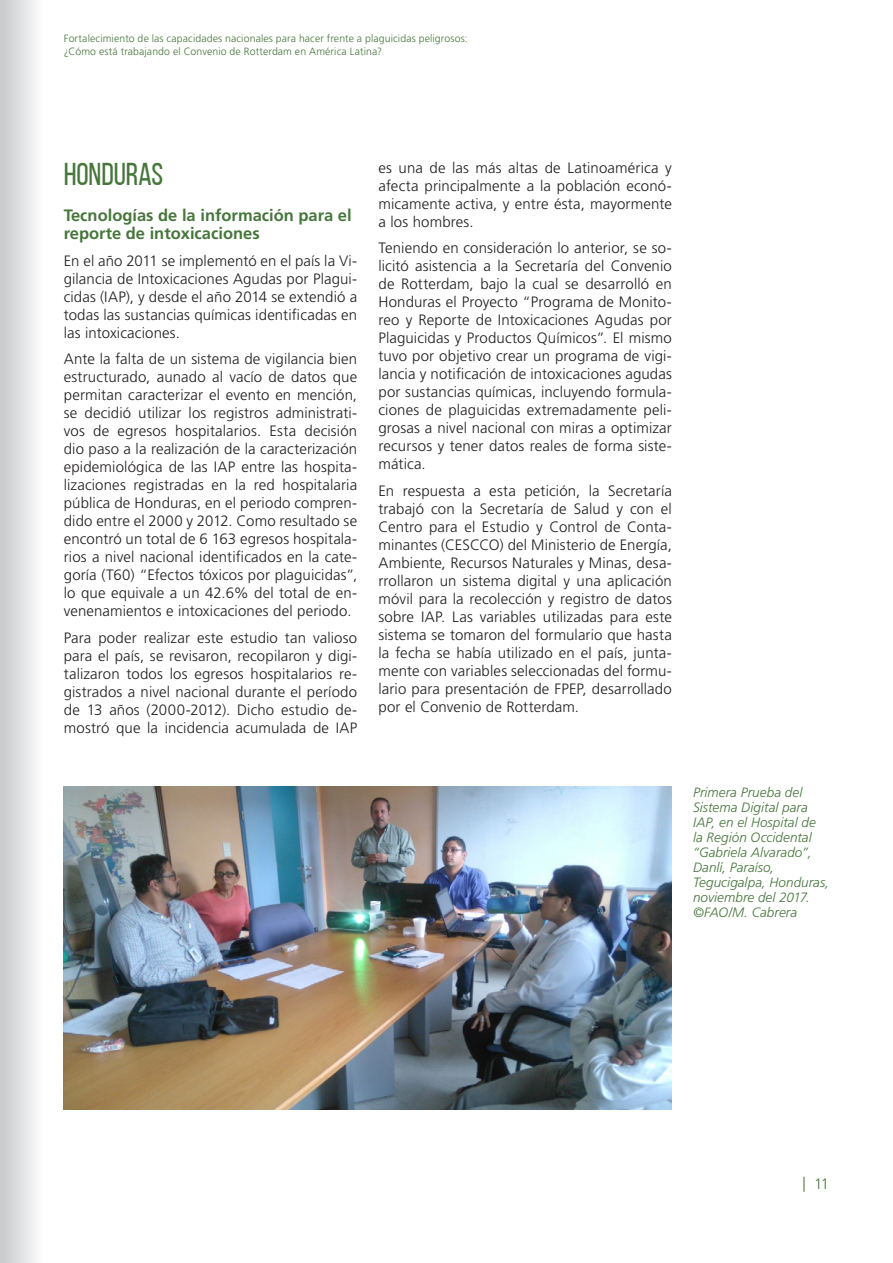
<style>
.page{position:relative;width:893px;height:1263px;background:#fff}
.page>*{position:absolute;margin:0;border:0;box-sizing:border-box;transform-origin:0 0}
.t1{font:31.5px "Bebas Neue";letter-spacing:-.005em;color:#46763b}
.t2{font:700 16.5px/18px "Frutiger LT Std";color:#46763b}
.t3{font:300 15px/18px "Frutiger LT Std";letter-spacing:.01em;color:#231f20;text-align:justify}
.t4{font:300 15px "Frutiger LT Std";color:#46763b}
.didascalie{font:italic 300 13.5px/15px "Frutiger LT Std";letter-spacing:.005em;color:#46763b}
.t5{font:300 10.5px/13.5px "Frutiger LT Std";letter-spacing:.01em;color:#46763b}
</style>
<div class="page">
<img style="left:64px;top:787px;width:608px;height:323px">
<div style="left:0;top:0;width:43px;height:1263px;background:linear-gradient(to right,#c7c8ca,#fdfdfe)"></div>
<p class="t5" style="left:64px;top:32px;width:405px">Fortalecimiento de las capacidades nacionales para hacer frente a plaguicidas peligrosos: ¿Cómo está trabajando el Convenio de Rotterdam en América Latina?</p>
<p class="t1" style="left:64px;top:157px;width:101px">HONDURAS</p>
<p class="t2" style="left:64px;top:207px;width:289px">Tecnologías de la información para el reporte de intoxicaciones</p>
<p class="t3" style="left:64px;top:252px;width:295px">En el año 2011 se implementó en el país la Vi&shy;gilancia de Intoxicaciones Agudas por Plagui&shy;cidas (IAP), y desde el año 2014 se extendió a todas las sustancias químicas identificadas en las intoxicaciones.</p>
<p class="t3" style="left:64px;top:350px;width:295px">Ante la falta de un sistema de vigilancia bien estructurado, aunado al vacío de datos que permitan caracterizar el evento en mención, se decidió utilizar los registros administrati&shy;vos de egresos hospitalarios. Esta decisión dio paso a la realización de la caracterización epidemiológica de las IAP entre las hospita&shy;lizaciones registradas en la red hospitalaria pública de Honduras, en el periodo compren&shy;dido entre el 2000 y 2012. Como resultado se encontró un total de 6 163 egresos hospitala&shy;rios a nivel nacional identificados en la cate&shy;goría (T60) “Efectos tóxicos por plaguicidas”, lo que equivale a un 42.6% del total de en&shy;venenamientos e intoxicaciones del periodo.</p>
<p class="t3" style="left:64px;top:629px;width:295px">Para poder realizar este estudio tan valioso para el país, se revisaron, recopilaron y digi&shy;talizaron todos los egresos hospitalarios re&shy;gistrados a nivel nacional durante el período de 13 años (2000-2012). Dicho estudio de&shy;mostró que la incidencia acumulada de IAP</p>
<p class="t3" style="left:378px;top:159px;width:295px">es una de las más altas de Latinoamérica y afecta principalmente a la población econó&shy;micamente activa, y entre ésta, mayormente a los hombres.</p>
<p class="t3" style="left:378px;top:239px;width:295px">Teniendo en consideración lo anterior, se so&shy;licitó asistencia a la Secretaría del Convenio de Rotterdam, bajo la cual se desarrolló en Honduras el Proyecto “Programa de Monito&shy;reo y Reporte de Intoxicaciones Agudas por Plaguicidas y Productos Químicos”. El mismo tuvo por objetivo crear un programa de vigi&shy;lancia y notificación de intoxicaciones agudas por sustancias químicas, incluyendo formula&shy;ciones de plaguicidas extremadamente peli&shy;grosas a nivel nacional con miras a optimizar recursos y tener datos reales de forma siste&shy;mática.</p>
<p class="t3" style="left:378px;top:482px;width:295px">En respuesta a esta petición, la Secretaría trabajó con la Secretaría de Salud y con el Centro para el Estudio y Control de Conta&shy;minantes (CESCCO) del Ministerio de Energía, Ambiente, Recursos Naturales y Minas, desa&shy;rrollaron un sistema digital y una aplicación móvil para la recolección y registro de datos sobre IAP. Las variables utilizadas para este sistema se tomaron del formulario que hasta la fecha se había utilizado en el país, junta&shy;mente con variables seleccionadas del formu&shy;lario para presentación de FPEP, desarrollado por el Convenio de Rotterdam.</p>
<p class="didascalie" style="left:693px;top:785px;width:138px">Primera Prueba del<br>Sistema Digital para<br>IAP, en el Hospital de<br>la Región Occidental “Gabriela Alvarado”,<br>Danlí, Paraíso,<br>Tegucigalpa, Honduras, noviembre del 2017. ©FAO/M. Cabrera</p>
<p class="t4" style="left:802px;top:1175px;width:28px">| 11</p>
</div>
